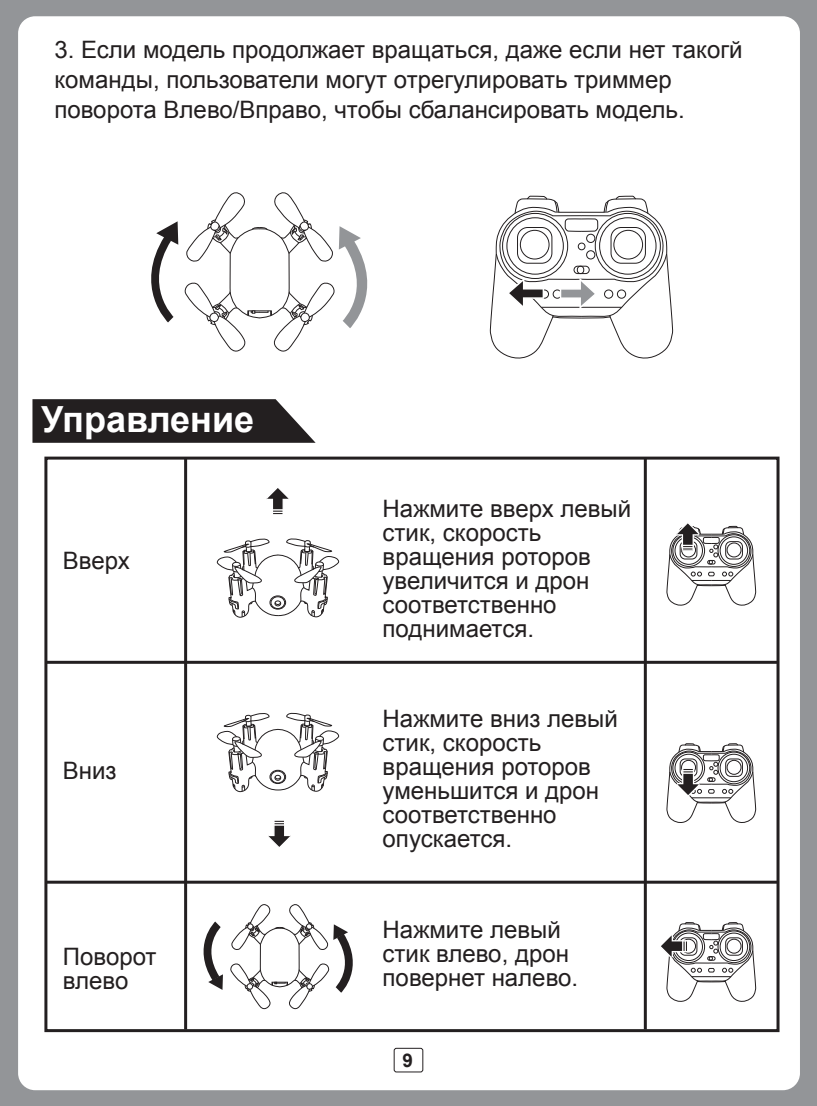
<style>
.page{position:relative;width:817px;height:1106px;background:#fff}
.page>*{position:absolute;margin:0;border:0;box-sizing:border-box;transform-origin:0 0}
.t1{font:700 36px "Arial";color:#fff}
.t2{font:24px/24px "Arial";color:#231f20}
.t3{font:700 18.9px "Arial";color:#231f20}
</style>
<div class="page">
<div style="left:0;top:0;width:816px;height:1106px;background:#939598"></div>
<div style="left:18px;top:16px;width:781px;height:1074px;background:#fff;border-radius:17px"></div>
<div style="left:393px;top:1047px;width:30px;height:25px;border:1px solid #231f20;border-radius:2px"></div>
<svg style="left:32px;top:399px;width:283px;height:44px;background:#343031"></svg>
<svg style="left:666px;top:523px;width:90px;height:83px"></svg>
<div style="left:44px;top:456px;width:735px;height:576px;border:3px solid #231f20"></div>
<hr style="left:184px;top:458px;width:3px;height:571px;background:#231f20">
<hr style="left:643px;top:458px;width:3px;height:571px;background:#231f20">
<svg style="left:666px;top:743px;width:90px;height:80px"></svg>
<svg style="left:661px;top:922px;width:95px;height:80px"></svg>
<svg style="left:266px;top:488px;width:23px;height:27px"></svg>
<hr style="left:46px;top:661px;width:731px;height:3px;background:#231f20">
<hr style="left:46px;top:880px;width:731px;height:3px;background:#231f20">
<svg style="left:489px;top:195px;width:184px;height:164px"></svg>
<svg style="left:151px;top:192px;width:217px;height:160px"></svg>
<svg style="left:203px;top:904px;width:150px;height:105px"></svg>
<svg style="left:216px;top:538px;width:123px;height:126px"></svg>
<svg style="left:216px;top:712px;width:123px;height:135px"></svg>
<p class="t2" style="left:54px;top:35px;width:689px;line-height:30px">3. Если модель продолжает вращаться, даже если нет такогй команды, пользователи могут отрегулировать триммер поворота Влево/Вправо, чтобы сбалансировать модель.</p>
<h1 class="t1" style="left:41px;top:395px;width:214px">Управление</h1>
<p class="t2" style="left:63px;top:548px;width:68px">Вверх</p>
<p class="t2" style="left:63px;top:758px;width:55px">Вниз</p>
<p class="t2" style="left:63px;top:944px;width:95px">Поворот влево</p>
<p class="t2" style="left:382px;top:496px;width:250px">Нажмите вверх левый стик, скорость вращения роторов увеличится и дрон соответственно поднимается.</p>
<p class="t2" style="left:382px;top:706px;width:237px">Нажмите вниз левый стик, скорость вращения роторов уменьшится и дрон соответственно опускается.</p>
<p class="t2" style="left:382px;top:917px;width:197px">Нажмите левый стик влево, дрон повернет налево.</p>
<p class="t3" style="left:402px;top:1048px;width:12px">9</p>
</div>
